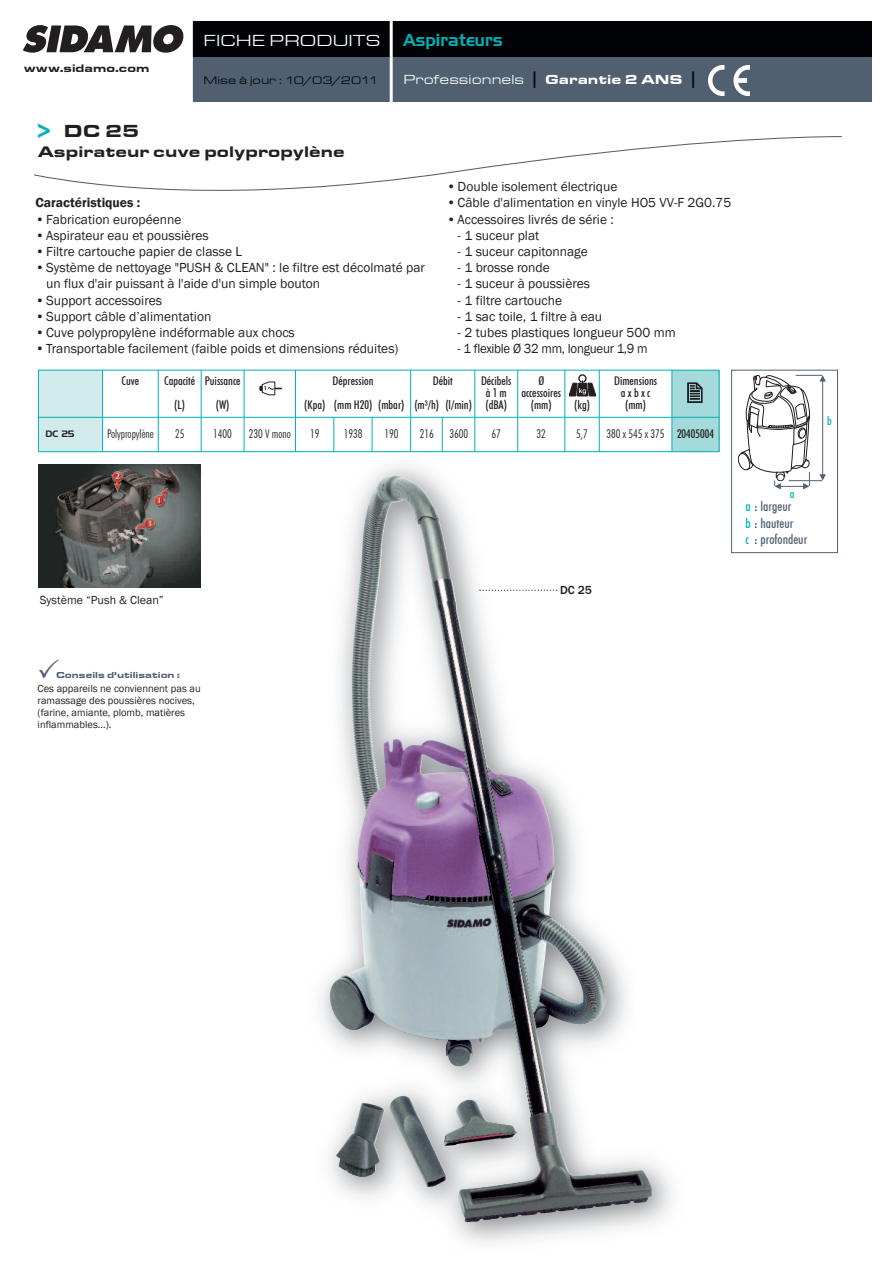
<style>
.page{position:relative;width:893px;height:1263px;background:#fff}
.page>*{position:absolute;margin:0;border:0;box-sizing:border-box;transform-origin:0 0}
.t1{font:18px "Eurostar Black Extended";color:#231f20}
.t2{font:16.8px "Handel Gothic BT";color:#00b1b4}
.t3{font:16.5px "Eurostar Regular Extended";color:#fff}
.t4{font:15.75px "Eurostar Black Extended";color:#231f20}
.t5{font:13.5px/16.2px "Franklin Gothic";color:#231f20}
.t6{font:500 condensed 13.5px/16.2px "Futura BT";color:#516071}
.t7{font:13.5px "Eurostar Regular Extended";color:#fff}
.t8{font:13.5px "Franklin Gothic";letter-spacing:-.02em;color:#231f20;scale:.96 1}
.t9{font:600 13.5px "Franklin Gothic";color:#231f20}
.t10{font:500 condensed 12px/24px "Futura BT";color:#231f20;text-align:center}
.t11{font:300 condensed 12px "Futura BT";color:#231f20}
.t12{font:12px "Franklin Gothic";color:#231f20}
.t13{font:500 12px "Franklin Gothic";color:#231f20}
.t14{font:500 condensed 12px "Futura BT";color:#00b1b4}
.t15{font:11.25px "Eurostar Regular Extended";color:#010307}
.t16{font:11.25px "Eurostar Black Extended";color:#231f20}
.t17{font:10.5px/12px "Franklin Gothic";color:#231f20}
.t18{font:9px "Eurostar Black Extended";color:#516071}
.t19{font:9px "Handel Gothic BT";color:#231f20}
.s1{font-size:27px;color:#00b1b4}
.s2{font-family:"Handel Gothic BT";font-size:16.5px;color:#010307}
.s3{font-family:"Eurostar Black Extended"}
.s4{font-weight:500}
.s5{color:#00b1b4}
.s6{color:#231f20}
</style>
<div class="page">
<img style="left:302px;top:437px;width:414px;height:807px">
<img style="left:458px;top:942px;width:194px;height:280px">
<div style="left:191px;top:21px;width:681px;height:47px;background:#010307"></div>
<div style="left:191px;top:57px;width:681px;height:45px;background:#516071"></div>
<hr style="left:390px;top:21px;width:3px;height:81px;background:#fff">
<hr style="left:190px;top:21px;width:3px;height:81px;background:#fff">
<svg style="left:23px;top:25px;width:160px;height:28px"></svg>
<img style="left:708px;top:65px;width:42px;height:30px">
<svg style="left:34px;top:136px;width:808px;height:55px"></svg>
<div style="left:38px;top:370px;width:65px;height:47px;background:#d1ebec"></div>
<div style="left:672px;top:370px;width:47px;height:47px;background:#a4dadc"></div>
<svg style="left:687px;top:383px;width:16px;height:20px"></svg>
<div style="left:38px;top:417px;width:65px;height:35px;background:#d1ebec"></div>
<div style="left:672px;top:417px;width:47px;height:35px;background:#a4dadc"></div>
<hr style="left:38px;top:370px;width:1px;height:82px;background:#00b1b4">
<hr style="left:102px;top:370px;width:1px;height:82px;background:#00b1b4">
<hr style="left:158px;top:370px;width:1px;height:82px;background:#00b1b4">
<hr style="left:201px;top:370px;width:1px;height:82px;background:#00b1b4">
<hr style="left:244px;top:370px;width:1px;height:82px;background:#00b1b4">
<hr style="left:295px;top:370px;width:1px;height:82px;background:#00b1b4">
<hr style="left:410px;top:370px;width:1px;height:82px;background:#00b1b4">
<hr style="left:475px;top:370px;width:1px;height:82px;background:#00b1b4">
<hr style="left:517px;top:370px;width:1px;height:82px;background:#00b1b4">
<hr style="left:565px;top:370px;width:1px;height:82px;background:#00b1b4">
<hr style="left:599px;top:370px;width:1px;height:82px;background:#00b1b4">
<hr style="left:672px;top:370px;width:1px;height:82px;background:#00b1b4">
<hr style="left:719px;top:370px;width:1px;height:82px;background:#00b1b4">
<hr style="left:38px;top:370px;width:681px;height:1px;background:#00b1b4">
<hr style="left:38px;top:417px;width:681px;height:1px;background:#00b1b4">
<hr style="left:38px;top:451px;width:681px;height:1px;background:#00b1b4">
<svg style="left:569px;top:374px;width:27px;height:22px"></svg>
<svg style="left:259px;top:382px;width:23px;height:14px"></svg>
<div style="left:731px;top:370px;width:107px;height:183px;border:1px solid #516071"></div>
<hr style="left:334px;top:417px;width:1px;height:35px;background:#00b1b4">
<hr style="left:372px;top:417px;width:1px;height:35px;background:#00b1b4">
<hr style="left:442px;top:417px;width:1px;height:35px;background:#00b1b4">
<img style="left:38px;top:465px;width:163px;height:123px">
<svg style="left:738px;top:375px;width:88px;height:114px"></svg>
<svg style="left:479px;top:590px;width:78px;height:1px"></svg>
<p class="t16" style="left:24px;top:61px;width:127px">www.sidamo.com</p>
<p class="t3" style="left:203px;top:30px;width:178px">FICHE PRODUITS</p>
<p class="t15" style="left:203px;top:73px;width:177px">Mise à jour : 10/03/2011</p>
<h1 class="t1" style="left:31px;top:120px;width:110px"><span class="s1">&gt;</span> DC 25</h1>
<p class="t4" style="left:38px;top:142px;width:308px">Aspirateur cuve polypropylène</p>
<p class="t2" style="left:403px;top:30px;width:101px">Aspirateurs</p>
<p class="t7" style="left:403px;top:71px;width:295px">Professionnels <span class="s2">|</span> <span class="s3">Garantie 2 ANS</span> <span class="s2">|</span></p>
<p class="t9" style="left:36px;top:195px;width:106px">Caractéristiques :</p>
<p class="t5" style="left:36px;top:211px;width:148px">•Fabrication européenne</p>
<p class="t5" style="left:36px;top:227px;width:175px">•Aspirateur eau et poussières</p>
<p class="t5" style="left:36px;top:243px;width:208px">•Filtre cartouche papier de classe L</p>
<p class="t5" style="left:46px;top:259px;width:380px;text-indent:-11px">•Système de nettoyage "PUSH &amp; CLEAN" : le filtre est décolmaté par un flux d'air puissant à l'aide d'un simple bouton</p>
<p class="t5" style="left:36px;top:292px;width:128px">•Support accessoires</p>
<p class="t5" style="left:36px;top:308px;width:177px">•Support câble d’alimentation</p>
<p class="t5" style="left:36px;top:324px;width:261px">•Cuve polypropylène indéformable aux chocs</p>
<p class="t5" style="left:36px;top:340px;width:365px">•Transportable facilement (faible poids et dimensions réduites)</p>
<p class="t5" style="left:447px;top:178px;width:172px">•Double isolement électrique</p>
<p class="t5" style="left:447px;top:194px;width:286px">•Câble d'alimentation en vinyle HO5 VV-F 2G0.75</p>
<p class="t5" style="left:447px;top:211px;width:168px">•Accessoires livrés de série :</p>
<p class="t5" style="left:458px;top:227px;width:83px">- 1 suceur plat</p>
<p class="t5" style="left:458px;top:243px;width:132px">- 1 suceur capitonnage</p>
<p class="t5" style="left:458px;top:259px;width:94px">- 1 brosse ronde</p>
<p class="t5" style="left:458px;top:275px;width:134px">- 1 suceur à poussières</p>
<p class="t5" style="left:458px;top:292px;width:106px">- 1 filtre cartouche</p>
<p class="t5" style="left:458px;top:308px;width:146px">- 1 sac toile, 1 filtre à eau</p>
<p class="t5" style="left:458px;top:324px;width:220px">- 2 tubes plastiques longueur 500 mm</p>
<p class="t8" style="left:458px;top:341px;width:199px">- 1 flexible Ø 32 mm, longueur 1,9 m</p>
<p class="t10" style="left:122px;top:368px;width:19px">Cuve</p>
<p class="t10" style="left:164px;top:368px;width:33px">Capacité (L)</p>
<p class="t10" style="left:205px;top:368px;width:37px">Puissance (W)</p>
<p class="t10" style="left:304px;top:368px;width:102px">Dépression<br>(Kpa) (mm H20) (mbar)</p>
<p class="t10" style="left:414px;top:368px;width:59px">Débit<br>(m³/h) (l/min)</p>
<p class="t10" style="left:481px;top:374px;width:32px;line-height:12px">Décibels à1m (dBA)</p>
<p class="t10" style="left:538px;top:368px;width:7px">Ø</p>
<p class="t10" style="left:521px;top:380px;width:41px">accessoires</p>
<p class="t10" style="left:531px;top:392px;width:61px">(mm) (kg)</p>
<p class="t10" style="left:614px;top:374px;width:45px;line-height:12px">Dimensions axbxc (mm)</p>
<p class="t19" style="left:46px;top:428px;width:30px">DC 25</p>
<p class="t11" style="left:107px;top:427px;width:48px">Polypropylène</p>
<p class="t11" style="left:175px;top:427px;width:11px">25</p>
<p class="t11" style="left:213px;top:427px;width:20px">1400</p>
<p class="t11" style="left:249px;top:427px;width:44px">230 V mono</p>
<p class="t11" style="left:310px;top:427px;width:11px">19</p>
<p class="t11" style="left:344px;top:427px;width:20px">1938</p>
<p class="t11" style="left:384px;top:427px;width:16px">190</p>
<p class="t11" style="left:420px;top:427px;width:16px">216</p>
<p class="t11" style="left:449px;top:427px;width:20px">3600</p>
<p class="t11" style="left:492px;top:427px;width:11px">67</p>
<p class="t11" style="left:537px;top:427px;width:11px">32</p>
<p class="t11" style="left:576px;top:427px;width:13px">5,7</p>
<p class="t11" style="left:607px;top:427px;width:109px">380 x 545 x 375 <span class="s4">20405004</span></p>
<p class="t12" style="left:40px;top:593px;width:126px">Système “Push &amp; Clean”</p>
<p class="t13" style="left:560px;top:583px;width:33px">DC 25</p>
<p class="t14" style="left:790px;top:486px;width:6px">a</p>
<p class="t6" style="left:746px;top:498px;width:63px"><span class="s5">a</span> <span class="s6">:</span> largeur<br><span class="s5">b</span> <span class="s6">:</span> hauteur<br><span class="s5">c</span> <span class="s6">:</span> profondeur</p>
<p class="t14" style="left:827px;top:414px;width:6px">b</p>
<p class="t18" style="left:56px;top:669px;width:125px">Conseils d’utilisation :</p>
<p class="t17" style="left:38px;top:682px;width:165px">Ces appareils ne conviennent pas au ramassage des poussières nocives, (farine, amiante, plomb, matières inflammables...).</p>
</div>
